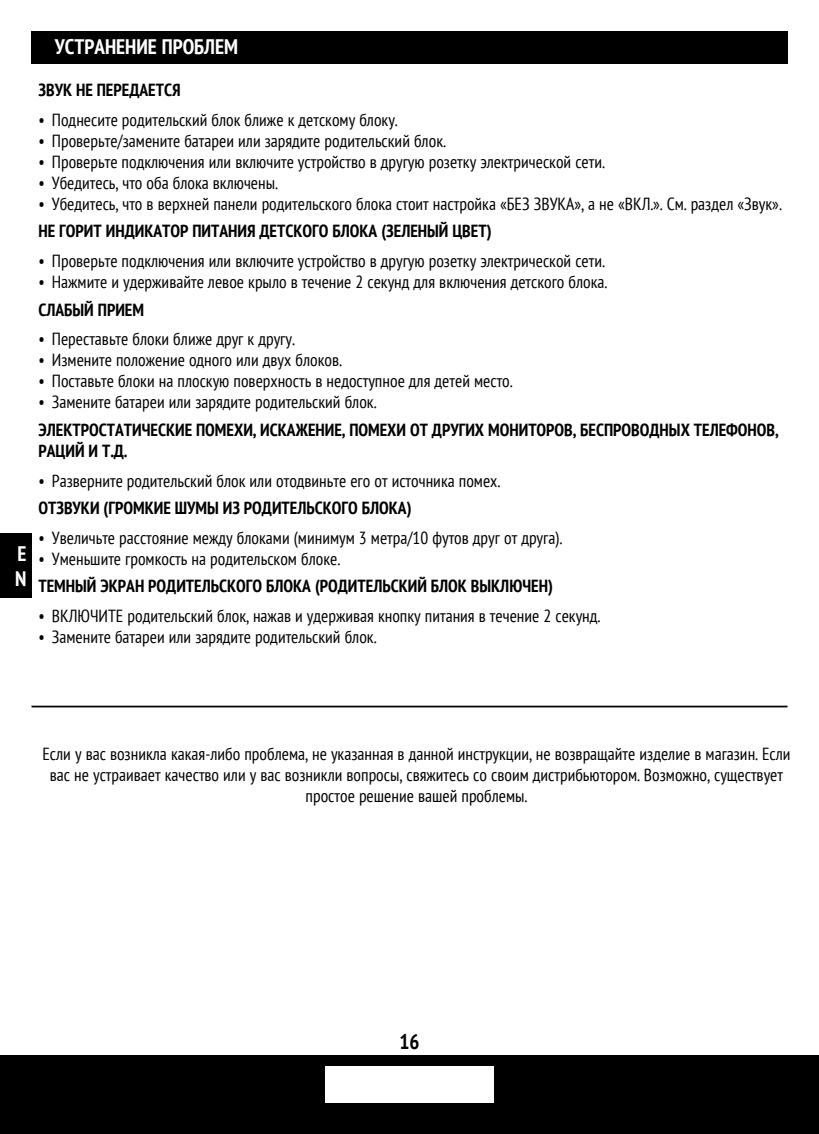
<style>
.page{position:relative;width:819px;height:1134px;background:#fff}
.page>*{position:absolute;margin:0;border:0;box-sizing:border-box;transform-origin:0 0}
.t1{font:700 condensed 21px/25.2px "PT Sans";color:#fff}
.t2{font:700 condensed 21px "PT Sans";color:#000}
.t3{font:condensed 17.5px/21px "PT Sans";color:#000;text-align:center}
.t4{font:700 condensed 17.5px/21px "PT Sans";color:#000}
</style>
<div class="page">
<div style="left:0;top:1056px;width:819px;height:78px;background:#000"></div>
<div style="left:326px;top:1066px;width:167px;height:37px;background:#fff"></div>
<div style="left:31px;top:32px;width:757px;height:32px;background:#000"></div>
<div style="left:0;top:533px;width:32px;height:65px;background:#000"></div>
<hr style="left:32px;top:706px;width:756px;height:1px;background:#000">
<p class="t1" style="left:15px;top:541px;width:13px">E<br>N</p>
<p class="t1" style="left:55px;top:33px;width:185px">УСТРАНЕНИЕ ПРОБЛЕМ</p>
<p class="t4" style="left:38px;top:79px;width:144px">ЗВУК НЕ ПЕРЕДАЕТСЯ</p>
<p class="t3" style="left:38px;top:109px;width:361px">• Поднесите родительский блок ближе к детскому блоку.</p>
<p class="t3" style="left:38px;top:130px;width:409px">• Проверьте/замените батареи или зарядите родительский блок.</p>
<p class="t3" style="left:38px;top:151px;width:568px">• Проверьте подключения или включите устройство в другую розетку электрической сети.</p>
<p class="t3" style="left:38px;top:172px;width:241px">• Убедитесь, что оба блока включены.</p>
<p class="t3" style="left:38px;top:193px;width:745px">• Убедитесь, что в верхней панели родительского блока стоит настройка «БЕЗ ЗВУКА», а не «ВКЛ.». См. раздел «Звук».</p>
<p class="t4" style="left:38px;top:220px;width:455px">НЕ ГОРИТ ИНДИКАТОР ПИТАНИЯ ДЕТСКОГО БЛОКА (ЗЕЛЕНЫЙ ЦВЕТ)</p>
<p class="t3" style="left:38px;top:250px;width:568px">• Проверьте подключения или включите устройство в другую розетку электрической сети.</p>
<p class="t3" style="left:38px;top:271px;width:570px">• Нажмите и удерживайте левое крыло в течение 2 секунд для включения детского блока.</p>
<p class="t4" style="left:38px;top:299px;width:107px">СЛАБЫЙ ПРИЕМ</p>
<p class="t3" style="left:38px;top:328px;width:258px">• Переставьте блоки ближе друг к другу.</p>
<p class="t3" style="left:38px;top:349px;width:305px">• Измените положение одного или двух блоков.</p>
<p class="t3" style="left:38px;top:370px;width:476px">• Поставьте блоки на плоскую поверхность в недоступное для детей место.</p>
<p class="t3" style="left:38px;top:391px;width:339px">• Замените батареи или зарядите родительский блок.</p>
<p class="t4" style="left:38px;top:419px;width:742px">ЭЛЕКТРОСТАТИЧЕСКИЕ ПОМЕХИ, ИСКАЖЕНИЕ, ПОМЕХИ ОТ ДРУГИХ МОНИТОРОВ, БЕСПРОВОДНЫХ ТЕЛЕФОНОВ,<br>РАЦИЙ И Т.Д.</p>
<p class="t3" style="left:38px;top:470px;width:463px">• Разверните родительский блок или отодвиньте его от источника помех.</p>
<p class="t4" style="left:38px;top:497px;width:375px">ОТЗВУКИ (ГРОМКИЕ ШУМЫ ИЗ РОДИТЕЛЬСКОГО БЛОКА)</p>
<p class="t3" style="left:38px;top:527px;width:525px">• Увеличьте расстояние между блоками (минимум 3 метра/10 футов друг от друга).</p>
<p class="t3" style="left:38px;top:548px;width:303px">• Уменьшите громкость на родительском блоке.</p>
<p class="t4" style="left:38px;top:575px;width:516px">ТЕМНЫЙ ЭКРАН РОДИТЕЛЬСКОГО БЛОКА (РОДИТЕЛЬСКИЙ БЛОК ВЫКЛЮЧЕН)</p>
<p class="t3" style="left:38px;top:605px;width:563px">• ВКЛЮЧИТЕ родительский блок, нажав и удерживая кнопку питания в течение 2 секунд.</p>
<p class="t3" style="left:38px;top:626px;width:339px">• Замените батареи или зарядите родительский блок.</p>
<p class="t3" style="left:42px;top:743px;width:750px">Если у вас возникла какая-либо проблема, не указанная в данной инструкции, не возвращайте изделие в магазин. Если вас не устраивает качество или у вас возникли вопросы, свяжитесь со своим дистрибьютором. Возможно, существует простое решение вашей проблемы.</p>
<p class="t2" style="left:399px;top:1028px;width:22px">16</p>
</div>
